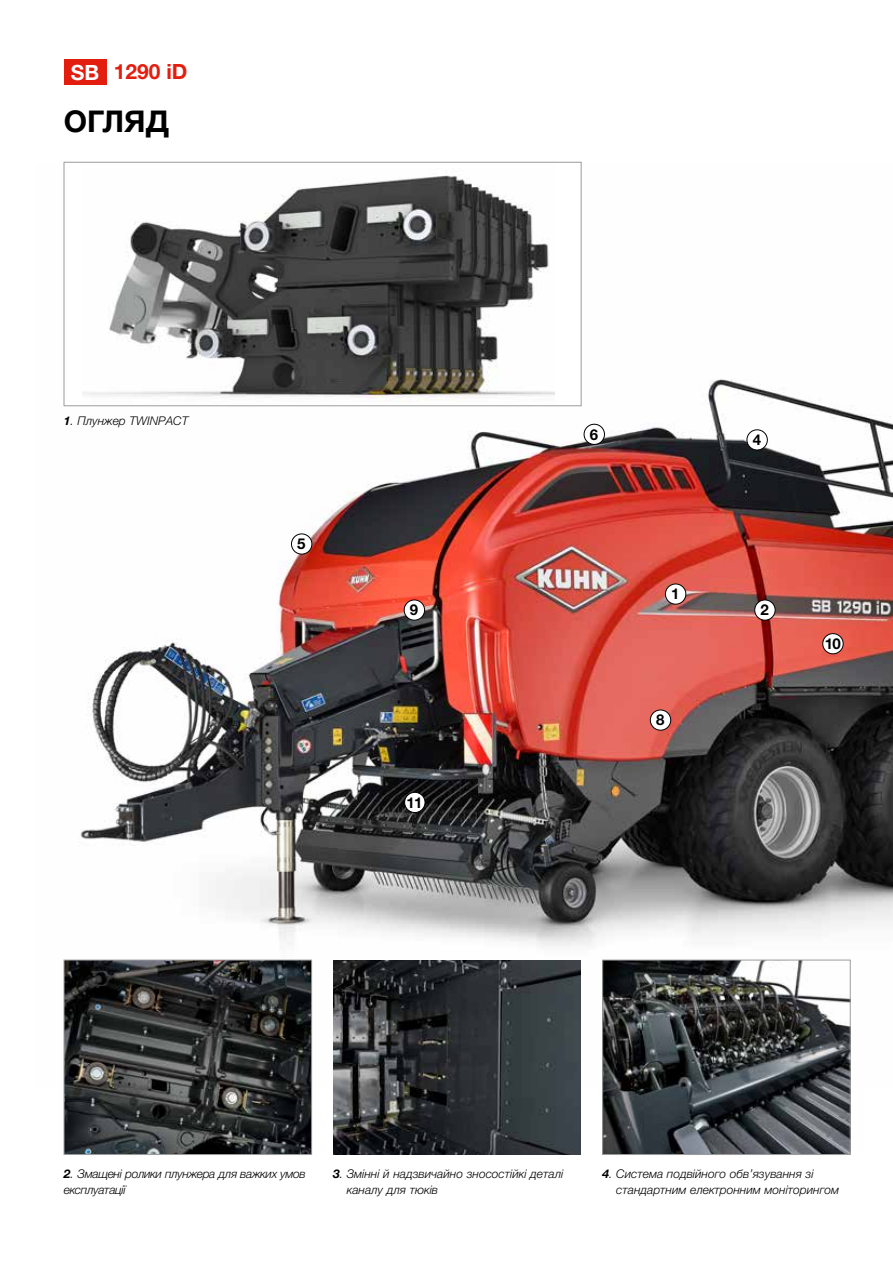
<style>
.page{position:relative;width:893px;height:1263px;background:#fff}
.page>*{position:absolute;margin:0;border:0;box-sizing:border-box;transform-origin:0 0}
.t1{font:700 30px "Helvetica Neue LTW1 G";color:#000}
.t2{font:700 21px "Helvetica Neue LTW1 G";color:#e41e0f}
.t3{font:700 15px "Helvetica Neue LTW1 G";color:#000}
.t4{font:italic 300 12px/16.5px "Helvetica Neue LTW1 G";color:#000}
.t5{font:italic 300 12px/16.5px "Helvetica Neue LTW1 G";letter-spacing:-.025em;color:#000}
.s1{color:#fff}
.s2{font-weight:700}
</style>
<div class="page">
<img style="left:63px;top:163px;width:830px;height:924px">
<div style="left:584px;top:424px;width:20px;height:20px;background:#fff;border-radius:50%"></div>
<div style="left:584px;top:424px;width:21px;height:21px;border:1px solid #000;border-radius:50%"></div>
<div style="left:747px;top:430px;width:20px;height:20px;background:#fff;border-radius:50%"></div>
<div style="left:747px;top:430px;width:21px;height:20px;border:1px solid #000;border-radius:50%"></div>
<div style="left:755px;top:600px;width:20px;height:20px;background:#fff;border-radius:50%"></div>
<div style="left:754px;top:600px;width:21px;height:20px;border:1px solid #000;border-radius:50%"></div>
<div style="left:665px;top:584px;width:21px;height:20px;background:#fff;border-radius:50%"></div>
<div style="left:665px;top:584px;width:21px;height:20px;border:1px solid #000;border-radius:50%"></div>
<div style="left:650px;top:710px;width:21px;height:20px;background:#fff;border-radius:50%"></div>
<div style="left:650px;top:710px;width:21px;height:20px;border:1px solid #000;border-radius:50%"></div>
<div style="left:404px;top:600px;width:21px;height:20px;background:#fff;border-radius:50%"></div>
<div style="left:404px;top:600px;width:21px;height:20px;border:1px solid #000;border-radius:50%"></div>
<div style="left:291px;top:534px;width:21px;height:20px;background:#fff;border-radius:50%"></div>
<div style="left:291px;top:534px;width:21px;height:20px;border:1px solid #000;border-radius:50%"></div>
<div style="left:405px;top:792px;width:20px;height:20px;background:#fff;border-radius:50%"></div>
<div style="left:404px;top:792px;width:21px;height:21px;border:1px solid #000;border-radius:50%"></div>
<div style="left:823px;top:634px;width:20px;height:20px;background:#fff;border-radius:50%"></div>
<div style="left:822px;top:633px;width:21px;height:21px;border:1px solid #000;border-radius:50%"></div>
<img style="left:604px;top:962px;width:244px;height:191px">
<div style="left:602px;top:960px;width:248px;height:195px;border:1px solid #9c9c9d"></div>
<img style="left:333px;top:960px;width:248px;height:194px">
<img style="left:66px;top:962px;width:244px;height:191px">
<div style="left:64px;top:960px;width:248px;height:195px;border:1px solid #9c9c9d"></div>
<div style="left:64px;top:162px;width:517px;height:244px;background:#fff"></div>
<img style="left:82px;top:175px;width:472px;height:228px">
<div style="left:64px;top:162px;width:517px;height:244px;border:1px solid #9c9c9d"></div>
<div style="left:64px;top:60px;width:42px;height:25px;background:#e41e0f"></div>
<h2 class="t2" style="left:71px;top:59px;width:118px"><span class="s1">SB</span> 1290 iD</h2>
<h1 class="t1" style="left:64px;top:103px;width:106px">ОГЛЯД</h1>
<p class="t4" style="left:64px;top:412px;width:126px"><span class="s2">1</span>. Плунжер TWINPACT</p>
<p class="t3" style="left:297px;top:535px;width:10px">5</p>
<p class="t3" style="left:410px;top:601px;width:10px">9</p>
<p class="t3" style="left:407px;top:793px;width:17px">11</p>
<p class="t3" style="left:590px;top:425px;width:10px">6</p>
<p class="t3" style="left:671px;top:585px;width:10px">1</p>
<p class="t3" style="left:656px;top:711px;width:10px">8</p>
<p class="t3" style="left:753px;top:431px;width:10px">4</p>
<p class="t3" style="left:760px;top:601px;width:10px">2</p>
<p class="t3" style="left:825px;top:634px;width:18px">10</p>
<p class="t5" style="left:64px;top:1165px;width:244px"><span class="s2">2</span>. Змащені ролики плунжера для важких умов експлуатації</p>
<p class="t4" style="left:347px;top:1165px;width:218px;text-indent:-14px"><span class="s2">3</span>. Змінні й надзвичайно зносостійкі деталі каналу для тюків</p>
<p class="t4" style="left:616px;top:1165px;width:224px;text-indent:-14px"><span class="s2">4</span>. Система подвійного обв’язування зі стандартним електронним моніторингом</p>
</div>
